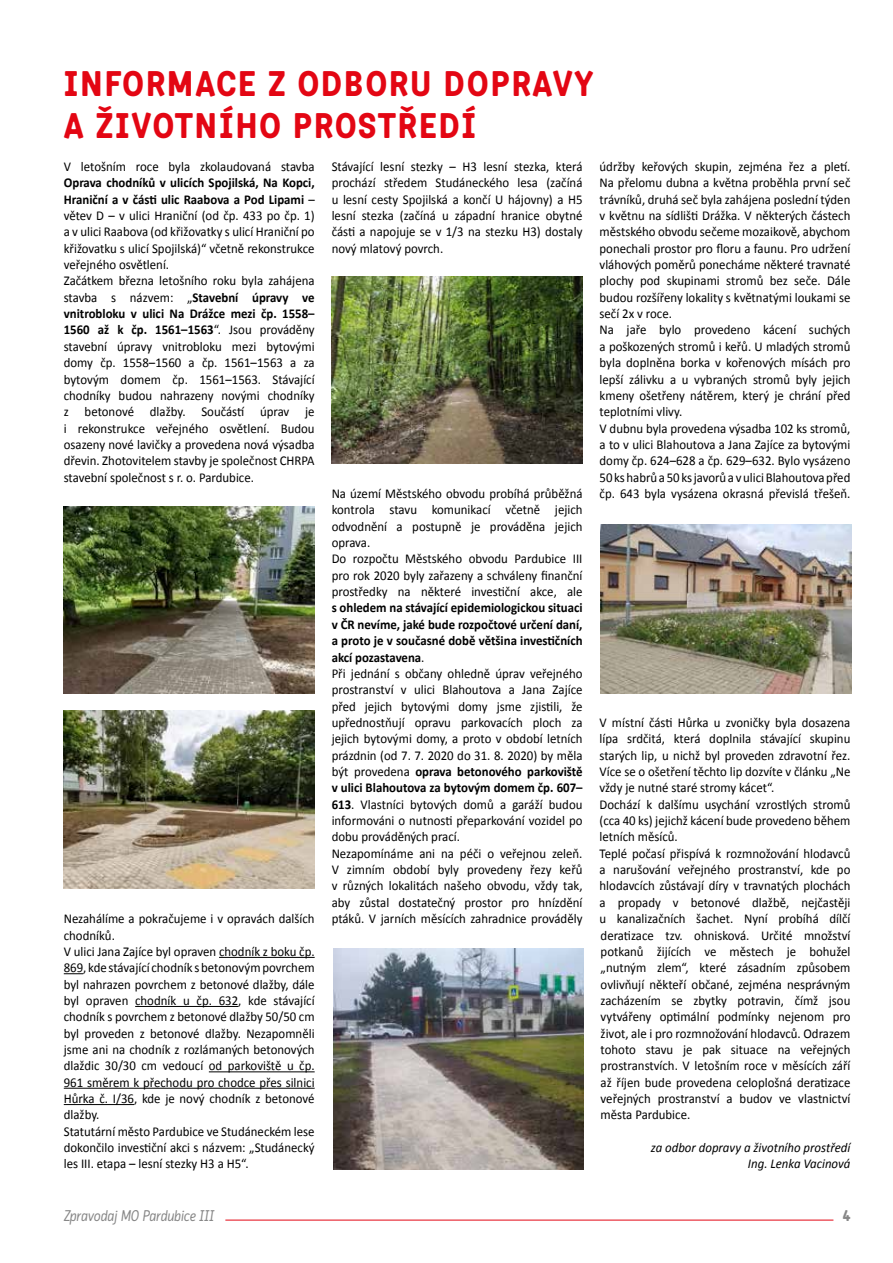
<style>
.page{position:relative;width:893px;height:1263px;background:#fff}
.page>*{position:absolute;margin:0;border:0;box-sizing:border-box;transform-origin:0 0}
.t1{font:700 34.5px/42px "Katarine";letter-spacing:.05em;color:#e30613}
.t2{font:italic 15px "Katarine";color:#878787}
.t3{font:700 15px "Katarine";color:#878787}
.t4{font:13.5px/16.4px "Calibri";color:#000;scale:.95 1}
.t5{font:italic 13.5px/16.4px "Calibri";color:#000;text-align:right;scale:.95 1}
.s1{font-weight:700}
</style>
<div class="page">
<hr style="left:225px;top:1220px;width:608px;height:1px;background:#e30613">
<hr style="left:219px;top:957px;width:96px;height:1px;background:#000">
<svg style="left:64px;top:973px;width:19px;height:1px"></svg>
<hr style="left:135px;top:1006px;width:103px;height:1px;background:#000">
<hr style="left:209px;top:1071px;width:106px;height:1px;background:#000">
<hr style="left:64px;top:1088px;width:251px;height:1px;background:#000">
<hr style="left:64px;top:1104px;width:70px;height:1px;background:#000">
<img style="left:64px;top:506px;width:250px;height:187px">
<img style="left:333px;top:948px;width:251px;height:221px">
<img style="left:332px;top:276px;width:251px;height:187px">
<img style="left:601px;top:524px;width:250px;height:169px">
<img style="left:64px;top:710px;width:251px;height:178px">
<h1 class="t1" style="left:64px;top:63px;width:531px">INFORMACE Z ODBORU DOPRAVY<br>A ŽIVOTNÍHO PROSTŘEDÍ</h1>
<p class="t4" style="left:64px;top:158px;width:266px">V letošním roce byla zkolaudovaná stavba</p>
<p class="t4" style="left:64px;top:175px;width:266px"><span class="s1">Oprava chodníků v ulicích Spojilská, Na Kopci, Hraniční a v části ulic Raabova a Pod Lipami</span> – větev D – v ulici Hraniční (od čp. 433 po čp. 1) a v ulici Raabova (od křižovatky s ulicí Hraniční po křižovatku s ulicí Spojilská)“ včetně rekonstrukce veřejného osvětlení.<br>Začátkem března letošního roku byla zahájena stavba s názvem: „<span class="s1">Stavební úpravy ve vnitrobloku v ulici Na Drážce mezi čp. 1558– 1560 až k čp. 1561–1563</span>“. Jsou prováděny stavební úpravy vnitrobloku mezi bytovými domy čp. 1558–1560 a čp. 1561–1563 a za bytovým domem čp. 1561–1563. Stávající chodníky budou nahrazeny novými chodníky z betonové dlažby. Součástí úprav je i rekonstrukce veřejného osvětlení. Budou osazeny nové lavičky a provedena nová výsadba dřevin. Zhotovitelem stavby je společnost CHRPA stavební společnost s r. o. Pardubice.</p>
<p class="t4" style="left:64px;top:910px;width:266px">Nezahálíme a pokračujeme i v opravách dalších chodníků.<br>V ulici Jana Zajíce byl opraven chodník z boku čp.<br>869, kde stávající chodník s betonovým povrchem byl nahrazen povrchem z betonové dlažby, dále byl opraven chodník u čp. 632, kde stávající chodník s povrchem z betonové dlažby 50/50 cm byl proveden z betonové dlažby. Nezapomněli jsme ani na chodník z rozlámaných betonových dlaždic 30/30 cm vedoucí od parkoviště u čp.<br>961 směrem k přechodu pro chodce přes silnici Hůrka č. I/36, kde je nový chodník z betonové dlažby.<br>Statutární město Pardubice ve Studáneckém lese dokončilo investiční akci s názvem: „Studánecký les III. etapa – lesní stezky H3 a H5“.</p>
<p class="t4" style="left:332px;top:158px;width:266px;text-align:justify">Stávající lesní stezky – H3 lesní stezka, která prochází středem Studáneckého lesa (začíná u lesní cesty Spojilská a končí U hájovny) a H5 lesní stezka (začíná u západní hranice obytné části a napojuje se v 1/3 na stezku H3) dostaly nový mlatový povrch.</p>
<p class="t4" style="left:332px;top:485px;width:266px">Na území Městského obvodu probíhá průběžná kontrola stavu komunikací včetně jejich odvodnění a postupně je prováděna jejich oprava.<br>Do rozpočtu Městského obvodu Pardubice III pro rok 2020 byly zařazeny a schváleny finanční prostředky na některé investiční akce, ale</p>
<p class="t4" style="left:332px;top:600px;width:266px"><span class="s1">s ohledem na stávající epidemiologickou situaci v ČR nevíme, jaké bude rozpočtové určení daní, a proto je v současné době většina investičních akcí pozastavena</span>.<br>Při jednání s občany ohledně úprav veřejného prostranství v ulici Blahoutova a Jana Zajíce před jejich bytovými domy jsme zjistili, že upřednostňují opravu parkovacích ploch za jejich bytovými domy, a proto v období letních prázdnin (od 7. 7. 2020 do 31. 8. 2020) by měla být provedena <span class="s1">oprava betonového parkoviště v ulici Blahoutova za bytovým domem čp. 607– 613</span>. Vlastníci bytových domů a garáží budou informováni o nutnosti přeparkování vozidel po dobu prováděných prací.<br>Nezapomínáme ani na péči o veřejnou zeleň.<br>V zimním období byly provedeny řezy keřů v různých lokalitách našeho obvodu, vždy tak, aby zůstal dostatečný prostor pro hnízdění ptáků. V jarních měsících zahradnice prováděly</p>
<p class="t4" style="left:600px;top:158px;width:266px">údržby keřových skupin, zejména řez a pletí.<br>Na přelomu dubna a května proběhla první seč trávníků, druhá seč byla zahájena poslední týden v květnu na sídlišti Drážka. V některých částech městského obvodu sečeme mozaikově, abychom ponechali prostor pro floru a faunu. Pro udržení vláhových poměrů ponecháme některé travnaté plochy pod skupinami stromů bez seče. Dále budou rozšířeny lokality s květnatými loukami se sečí 2x v roce.<br>Na jaře bylo provedeno kácení suchých a poškozených stromů i keřů. U mladých stromů byla doplněna borka v kořenových mísách pro lepší zálivku a u vybraných stromů byly jejich kmeny ošetřeny nátěrem, který je chrání před teplotními vlivy.<br>V dubnu byla provedena výsadba 102 ks stromů, a to v ulici Blahoutova a Jana Zajíce za bytovými domy čp. 624–628 a čp. 629–632. Bylo vysázeno 50 ks habrů a 50 ks javorů a v ulici Blahoutova před čp. 643 byla vysázena okrasná převislá třešeň.</p>
<p class="t4" style="left:600px;top:714px;width:266px">V místní části Hůrka u zvoničky byla dosazena lípa srdčitá, která doplnila stávající skupinu starých lip, u nichž byl proveden zdravotní řez.<br>Více se o ošetření těchto lip dozvíte v článku „Ne vždy je nutné staré stromy kácet“.<br>Dochází k dalšímu usychání vzrostlých stromů (cca 40 ks) jejichž kácení bude provedeno během letních měsíců.<br>Teplé počasí přispívá k rozmnožování hlodavců a narušování veřejného prostranství, kde po hlodavcích zůstávají díry v travnatých plochách a propady v betonové dlažbě, nejčastěji u kanalizačních šachet. Nyní probíhá dílčí deratizace tzv. ohnisková. Určité množství potkanů žijících ve městech je bohužel „nutným zlem“, které zásadním způsobem ovlivňují někteří občané, zejména nesprávným zacházením se zbytky potravin, čímž jsou vytvářeny optimální podmínky nejenom pro život, ale i pro rozmnožování hlodavců. Odrazem tohoto stavu je pak situace na veřejných prostranstvích. V letošním roce v měsících září až říjen bude provedena celoplošná deratizace veřejných prostranství a budov ve vlastnictví města Pardubice.</p>
<p class="t5" style="left:651px;top:1139px;width:212px">za odbor dopravy a životního prostředí<br>Ing. Lenka Vacinová</p>
<p class="t2" style="left:64px;top:1207px;width:152px">Zpravodaj MO Pardubice III</p>
<p class="t3" style="left:843px;top:1206px;width:9px">4</p>
</div>
